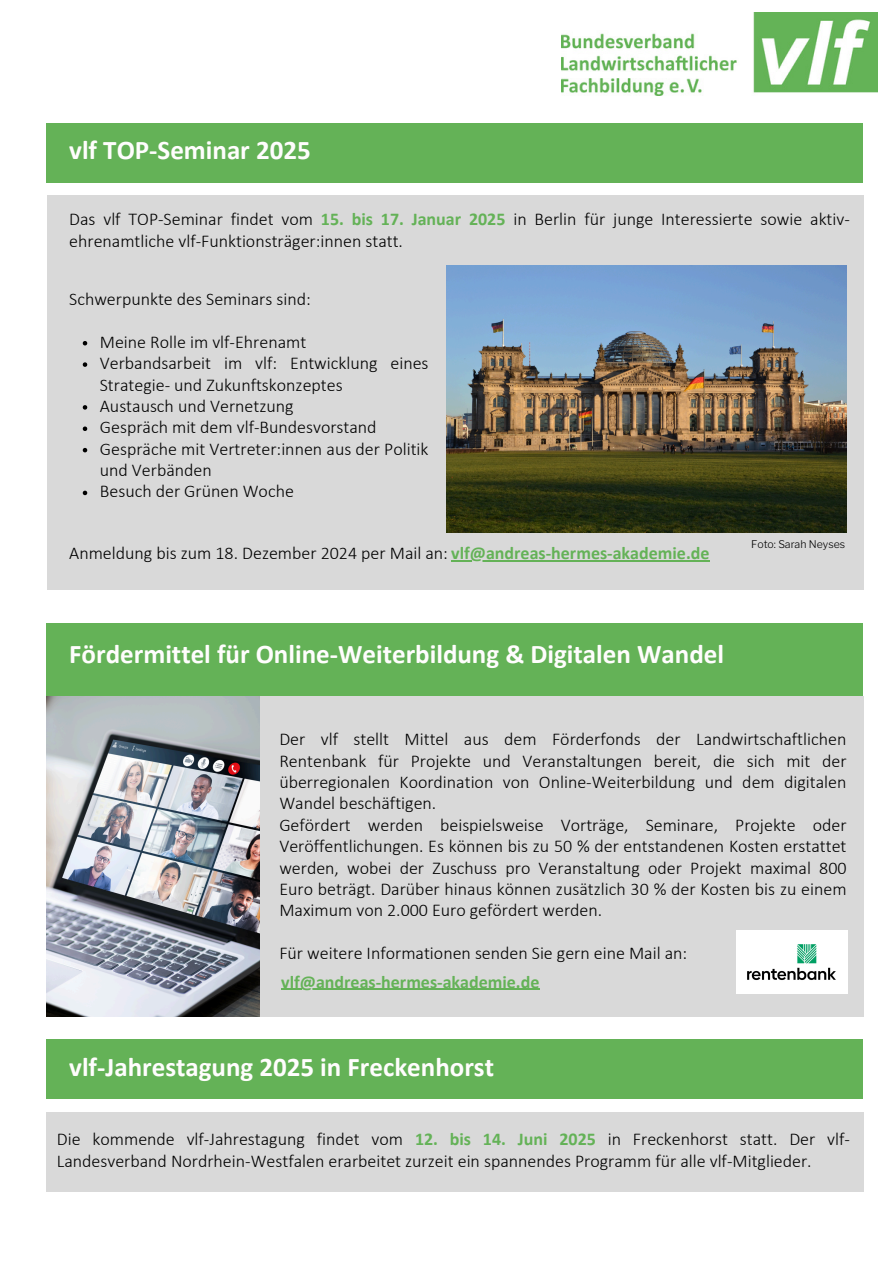
<style>
.page{position:relative;width:894px;height:1264px;background:#fff}
.page>*{position:absolute;margin:0;border:0;box-sizing:border-box;transform-origin:0 0}
.t1{font:700 27px "Calibri";color:#fffdfd}
.t2{font:300 18px/21.3px "Calibri";color:#000}
.t3{font:700 18px "Calibri";color:#64b257}
.t4{font:300 10.5px "Libre Franklin";color:#000}
.s1{font-weight:700;color:#64b257}
</style>
<div class="page">
<div style="left:46px;top:623px;width:817px;height:96px;background:#64b257"></div>
<img style="left:561px;top:12px;width:316px;height:83px">
<div style="left:46px;top:696px;width:817px;height:320px;background:#d9d9d9"></div>
<img style="left:46px;top:696px;width:214px;height:320px">
<img style="left:736px;top:930px;width:110px;height:63px">
<div style="left:46px;top:123px;width:817px;height:59px;background:#64b257"></div>
<div style="left:47px;top:195px;width:816px;height:394px;background:#d9d9d9"></div>
<img style="left:446px;top:265px;width:400px;height:267px">
<svg style="left:83px;top:341px;width:4px;height:4px"></svg>
<svg style="left:83px;top:362px;width:4px;height:5px"></svg>
<svg style="left:83px;top:405px;width:4px;height:4px"></svg>
<svg style="left:83px;top:426px;width:4px;height:5px"></svg>
<svg style="left:83px;top:448px;width:4px;height:4px"></svg>
<svg style="left:83px;top:490px;width:4px;height:5px"></svg>
<div style="left:46px;top:1039px;width:817px;height:60px;background:#64b257"></div>
<div style="left:46px;top:1112px;width:817px;height:79px;background:#d9d9d9"></div>
<hr style="left:451px;top:560px;width:258px;height:1px;background:#64b257">
<hr style="left:281px;top:988px;width:258px;height:1px;background:#64b257">
<p class="t1" style="left:69px;top:139px;width:243px">vlf TOP-Seminar 2025</p>
<p class="t2" style="left:69px;top:210px;width:782px">Das vlf TOP-Seminar findet vom <span class="s1">15. bis 17. Januar 2025</span> in Berlin für junge Interessierte sowie aktiv&shy;ehrenamtliche vlf-Funktionsträger:innen statt.</p>
<p class="t2" style="left:69px;top:290px;width:243px">Schwerpunkte des Seminars sind:</p>
<p class="t2" style="left:100px;top:332px;width:208px">Meine Rolle im vlf-Ehrenamt</p>
<p class="t2" style="left:100px;top:354px;width:330px">Verbandsarbeit im vlf: Entwicklung eines<br>Strategie- und Zukunftskonzeptes</p>
<p class="t2" style="left:100px;top:397px;width:195px">Austausch und Vernetzung</p>
<h3 class="t2" style="left:100px;top:418px;width:278px">Gespräch mit dem vlf-Bundesvorstand</h3>
<h2 class="t2" style="left:100px;top:439px;width:330px">Gespräche mit Vertreter:innen aus der Politik und Verbänden</h2>
<h1 class="t2" style="left:100px;top:482px;width:195px">Besuch der Grünen Woche</h1>
<h3 class="t2" style="left:69px;top:543px;width:641px">Anmeldung bis zum 18. Dezember 2024 per Mail an: <span class="s1">vlf@andreas-hermes-akademie.de</span></h3>
<h3 class="t4" style="left:750px;top:537px;width:96px">Foto: Sarah Neyses</h3>
<p class="t1" style="left:69px;top:642px;width:656px">Fördermittel für Online-Weiterbildung &amp; Digitalen Wandel</p>
<p class="t2" style="left:279px;top:730px;width:568px">Der vlf stellt Mittel aus dem Förderfonds der Landwirtschaftlichen Rentenbank für Projekte und Veranstaltungen bereit, die sich mit der überregionalen Koordination von Online-Weiterbildung und dem digitalen Wandel beschäftigen.<br>Gefördert werden beispielsweise Vorträge, Seminare, Projekte oder Veröffentlichungen. Es können bis zu 50 % der entstandenen Kosten erstattet werden, wobei der Zuschuss pro Veranstaltung oder Projekt maximal 800<br>Euro beträgt. Darüber hinaus können zusätzlich 30 % der Kosten bis zu einem Maximum von 2.000 Euro gefördert werden.</p>
<p class="t2" style="left:279px;top:944px;width:409px">Für weitere Informationen senden Sie gern eine Mail an:</p>
<h1 class="t3" style="left:281px;top:974px;width:260px">vlf@andreas-hermes-akademie.de</h1>
<h3 class="t1" style="left:69px;top:1055px;width:426px">vlf-Jahrestagung 2025 in Freckenhorst</h3>
<p class="t2" style="left:57px;top:1130px;width:794px">Die kommende vlf-Jahrestagung findet vom <span class="s1">12. bis 14. Juni 2025</span> in Freckenhorst statt. Der vlf-<br>Landesverband Nordrhein-Westfalen erarbeitet zurzeit ein spannendes Programm für alle vlf-Mitglieder.</p>
</div>
